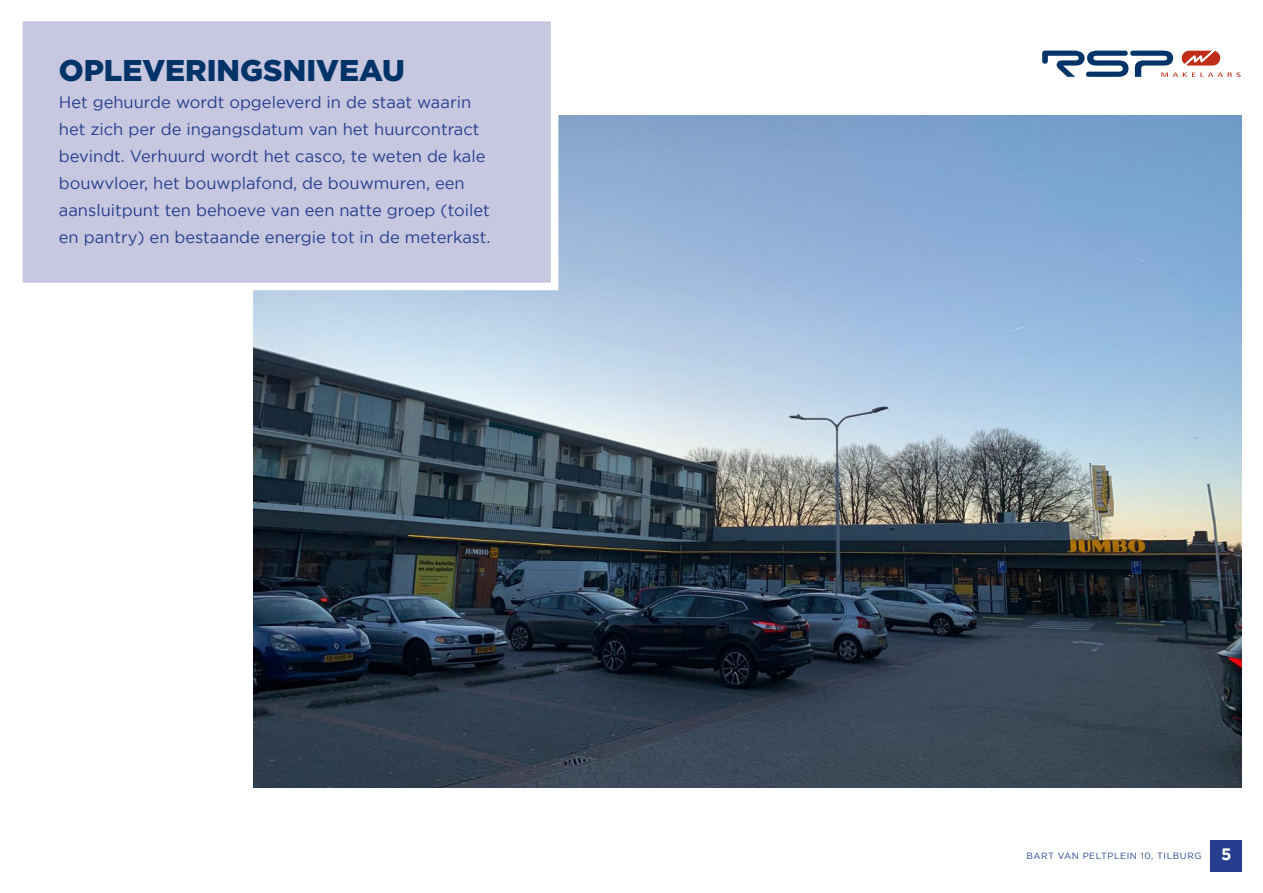
<style>
.page{position:relative;width:1263px;height:893px;background:#fff}
.page>*{position:absolute;margin:0;border:0;box-sizing:border-box;transform-origin:0 0}
.t1{font:900 30px "Gotham";color:#003367}
.t2{font:16.5px/27px "Gotham";color:#253f8e}
.t3{font:700 16.5px "Gotham";color:#fff}
.t4{font:9px "Gotham";letter-spacing:.06em;color:#253f8e}
</style>
<div class="page">
<img style="left:253px;top:116px;width:989px;height:672px">
<svg style="left:1042px;top:50px;width:199px;height:27px"></svg>
<div style="left:15px;top:14px;width:543px;height:276px;background:#c7c7e0;border:8px solid #fff"></div>
<div style="left:1210px;top:840px;width:32px;height:32px;background:#253f8e"></div>
<p class="t1" style="left:59px;top:53px;width:347px">OPLEVERINGSNIVEAU</p>
<p class="t2" style="left:59px;top:89px;width:428px">Het gehuurde wordt opgeleverd in de staat waarin het zich per de ingangsdatum van het huurcontract bevindt. Verhuurd wordt het casco, te weten de kale bouwvloer, het bouwplafond, de bouwmuren, een</p>
<p class="t2" style="left:59px;top:197px;width:433px">aansluitpunt ten behoeve van een natte groep (toilet en pantry) en bestaande energie tot in de meterkast.</p>
<p class="t4" style="left:1026px;top:850px;width:176px">BART VAN PELTPLEIN 10, TILBURG</p>
<p class="t3" style="left:1221px;top:845px;width:12px">5</p>
</div>
